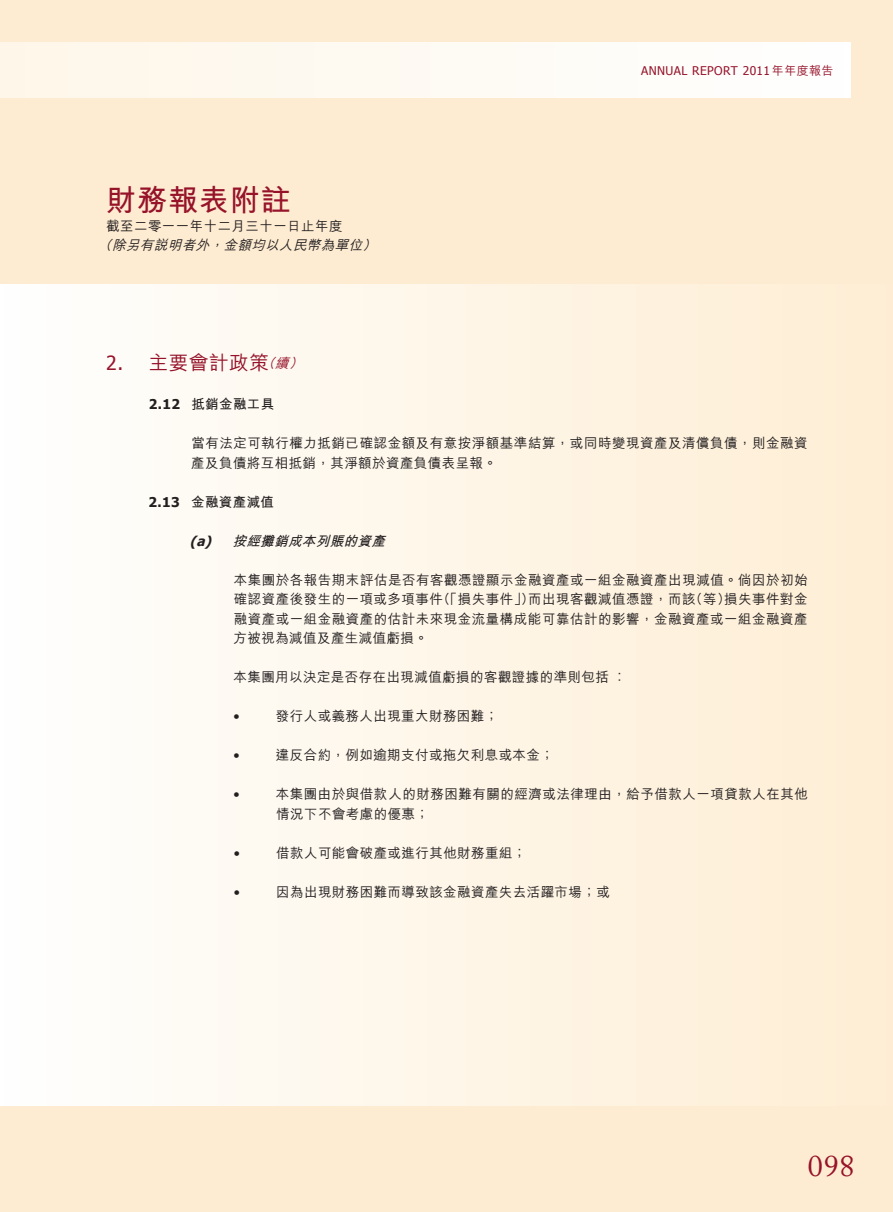
<style>
.page{position:relative;width:893px;height:1212px;background:#feecd2}
.page>*{position:absolute;margin:0;border:0;box-sizing:border-box;transform-origin:0 0}
.t1{font:700 30px "M Hei HK";letter-spacing:.03em;color:#96132a}
.t2{font:30px "Adobe Caslon";color:#96132a}
.t3{font:500 19.5px "M Hei HK";letter-spacing:.03em;color:#96132a}
.t4{font:500 13.5px/19.5px "M Hei HK";letter-spacing:.03em;color:#231f20}
.t5{font:italic 500 13.5px "M Hei HK";color:#231f20}
.t6{font:700 13.5px "M Hei HK";letter-spacing:.03em;color:#231f20}
.t7{font:italic 700 13.5px "M Hei HK";color:#231f20}
.t8{font:13.5px "Tahoma";color:#231f20}
.t9{font:12px "Tahoma";letter-spacing:.03em;color:#96132a}
.s1{font-family:"M Hei HK";font-weight:500}
.s2{font-family:"Tahoma";font-weight:400}
.s3{font-style:italic;font-size:13.5px}
.s4{font-family:"Tahoma"}
</style>
<div class="page">
<div style="left:0;top:285px;width:893px;height:821px;background:linear-gradient(to right,#fefefe,#feedd4)"></div>
<div style="left:0;top:43px;width:850px;height:55px;background:#fefaf3"></div>
<h1 class="t1" style="left:106px;top:178px;width:186px">財務報表附註</h1>
<p class="t4" style="left:106px;top:215px;width:238px">截至二零一一年十二月三十一日止年度</p>
<p class="t5" style="left:98px;top:235px;width:284px">（除另有說明者外，金額均以人民幣為單位）</p>
<p class="t9" style="left:641px;top:62px;width:194px">ANNUAL REPORT 2011<span class="s1">年年度報告</span></p>
<h2 class="t3" style="left:106px;top:349px;width:203px"><span class="s2">2.</span> 主要會計政策<span class="s3">（續）</span></h2>
<p class="t6" style="left:149px;top:395px;width:127px"><span class="s4">2.12</span> 抵銷金融工具</p>
<p class="t4" style="left:191px;top:433px;width:618px">當有法定可執行權力抵銷已確認金額及有意按淨額基準結算，或同時變現資產及清償負債，則金融資產及負債將互相抵銷，其淨額於資產負債表呈報。</p>
<p class="t6" style="left:149px;top:492px;width:127px"><span class="s4">2.13</span> 金融資產減值</p>
<p class="t7" style="left:190px;top:531px;width:201px"><span class="s4">(a)</span> 按經攤銷成本列賬的資產</p>
<p class="t4" style="left:234px;top:569px;width:576px;text-align:justify">本集團於各報告期末評估是否有客觀憑證顯示金融資產或一組金融資產出現減值。倘因於初始確認資產後發生的一項或多項事件（「損失事件」）而出現客觀減值憑證，而該（等）損失事件對金融資產或一組金融資產的估計未來現金流量構成能可靠估計的影響，金融資產或一組金融資產方被視為減值及產生減值虧損。</p>
<p class="t4" style="left:234px;top:667px;width:394px">本集團用以決定是否存在出現減值虧損的客觀證據的準則包括 ︰</p>
<p class="t8" style="left:233px;top:707px;width:8px">•</p>
<p class="t4" style="left:276px;top:706px;width:224px">發行人或義務人出現重大財務困難；</p>
<p class="t8" style="left:233px;top:746px;width:8px">•</p>
<p class="t4" style="left:276px;top:745px;width:279px">違反合約，例如逾期支付或拖欠利息或本金；</p>
<p class="t8" style="left:233px;top:785px;width:8px">•</p>
<p class="t4" style="left:276px;top:784px;width:533px">本集團由於與借款人的財務困難有關的經濟或法律理由，給予借款人一項貸款人在其他情況下不會考慮的優惠；</p>
<p class="t8" style="left:234px;top:844px;width:8px">•</p>
<p class="t4" style="left:276px;top:842px;width:252px">借款人可能會破產或進行其他財務重組；</p>
<p class="t8" style="left:234px;top:883px;width:8px">•</p>
<p class="t4" style="left:276px;top:881px;width:335px">因為出現財務困難而導致該金融資產失去活躍市場；或</p>
<h1 class="t2" style="left:808px;top:1148px;width:48px">098</h1>
</div>
